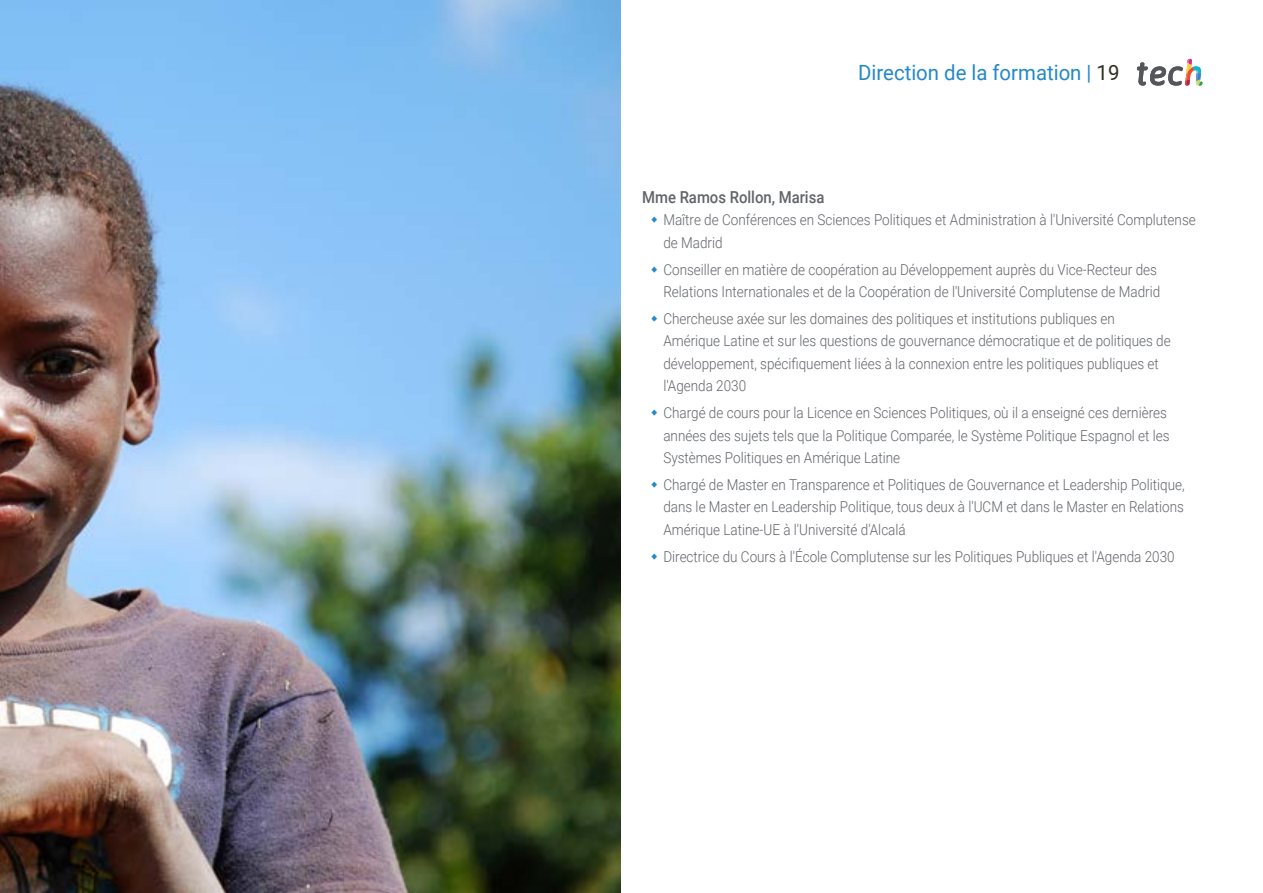
<style>
.page{position:relative;width:1263px;height:893px;background:#fff}
.page>*{position:absolute;margin:0;border:0;box-sizing:border-box;transform-origin:0 0}
.t1{font:21px "Roboto";color:#2488c9}
.t2{font:500 16.5px "Roboto";color:#61646a;scale:.9 1}
.t3{font:300 15px/22.5px "Roboto";color:#61646a;scale:.9 1}
.s1{color:#312e20}
</style>
<div class="page">
<svg style="left:1137px;top:59px;width:65px;height:27px"></svg>
<img style="left:0;top:0;width:621px;height:893px">
<h1 class="t1" style="left:858px;top:57px;width:263px">Direction de la formation | <span class="s1">19</span></h1>
<p class="t2" style="left:642px;top:186px;width:204px">Mme Ramos Rollon, Marisa</p>
<p class="t3" style="left:663px;top:208px;width:593px">Maître de Conférences en Sciences Politiques et Administration à l'Université Complutense de Madrid</p>
<p class="t3" style="left:663px;top:258px;width:554px">Conseiller en matière de coopération au Développement auprès du Vice-Recteur des<br>Relations Internationales et de la Coopération de l'Université Complutense de Madrid</p>
<p class="t3" style="left:663px;top:307px;width:565px">Chercheuse axée sur les domaines des politiques et institutions publiques en Amérique Latine et sur les questions de gouvernance démocratique et de politiques de développement, spécifiquement liées à la connexion entre les politiques publiques et l'Agenda 2030</p>
<p class="t3" style="left:663px;top:401px;width:564px">Chargé de cours pour la Licence en Sciences Politiques, où il a enseigné ces dernières années des sujets tels que la Politique Comparée, le Système Politique Espagnol et les<br>Systèmes Politiques en Amérique Latine</p>
<p class="t3" style="left:663px;top:473px;width:581px;text-align:justify">Chargé de Master en Transparence et Politiques de Gouvernance et Leadership Politique, dans le Master en Leadership Politique, tous deux à l'UCM et dans le Master en Relations Amérique Latine-UE à l'Université d'Alcalá</p>
<p class="t3" style="left:663px;top:545px;width:570px">Directrice du Cours à l'École Complutense sur les Politiques Publiques et l'Agenda 2030</p>
</div>
